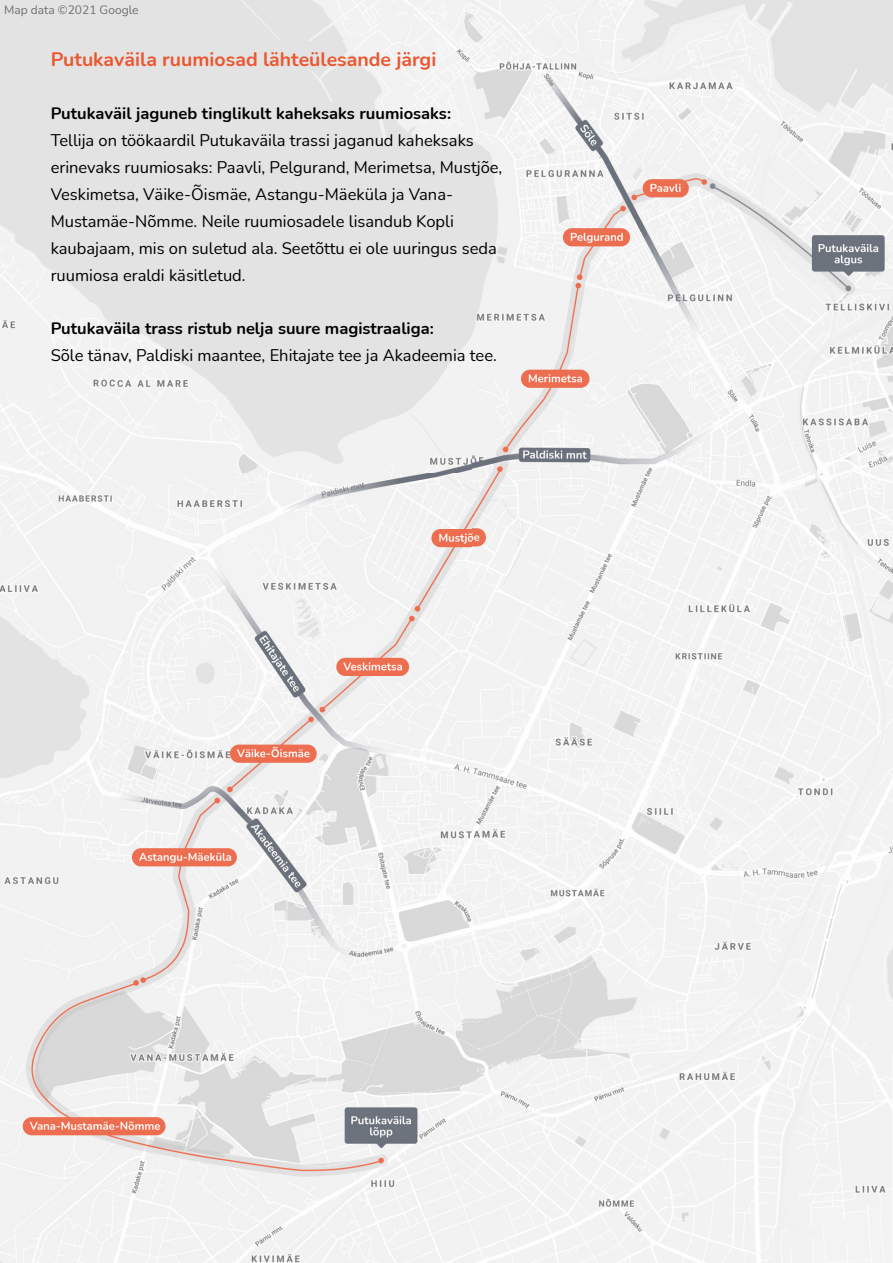
<style>
.page{position:relative;width:893px;height:1263px;background:#fff}
.page>*{position:absolute;margin:0;border:0;box-sizing:border-box;transform-origin:0 0}
.t1{font:700 19.5px "Nunito";color:#ea5731}
.t2{font:16.5px/27px "Nunito";color:#000}
.t3{font:700 16.5px "Nunito";color:#000}
.t4{font:12px "Nunito";color:#706f6f}
</style>
<div class="page">
<img style="left:0;top:0;width:892px;height:1263px">
<svg style="left:810px;top:1216px;width:6px;height:9px"></svg>
<div style="left:75px;top:1216px;width:349px;height:11px;background:#f2f2f2"></div>
<p class="t4" style="left:4px;top:2px;width:136px">Map data ©2021 Google</p>
<p class="t1" style="left:51px;top:46px;width:387px">Putukaväila ruumiosad lähteülesande järgi</p>
<p class="t3" style="left:51px;top:102px;width:402px">Putukaväil jaguneb tinglikult kaheksaks ruumiosaks:</p>
<p class="t2" style="left:51px;top:126px;width:453px">Tellija on töökaardil Putukaväila trassi jaganud kaheksaks erinevaks ruumiosaks: Paavli, Pelgurand, Merimetsa, Mustjõe, Veskimetsa, Väike-Õismäe, Astangu-Mäeküla ja Vana-Mustamäe-Nõmme. Neile ruumiosadele lisandub Kopli kaubajaam, mis on suletud ala. Seetõttu ei ole uuringus seda ruumiosa eraldi käsitletud.</p>
<p class="t3" style="left:51px;top:316px;width:385px">Putukaväila trass ristub nelja suure magistraaliga:</p>
<p class="t2" style="left:51px;top:341px;width:448px">Sõle tänav, Paldiski maantee, Ehitajate tee ja Akadeemia tee.</p>
</div>
